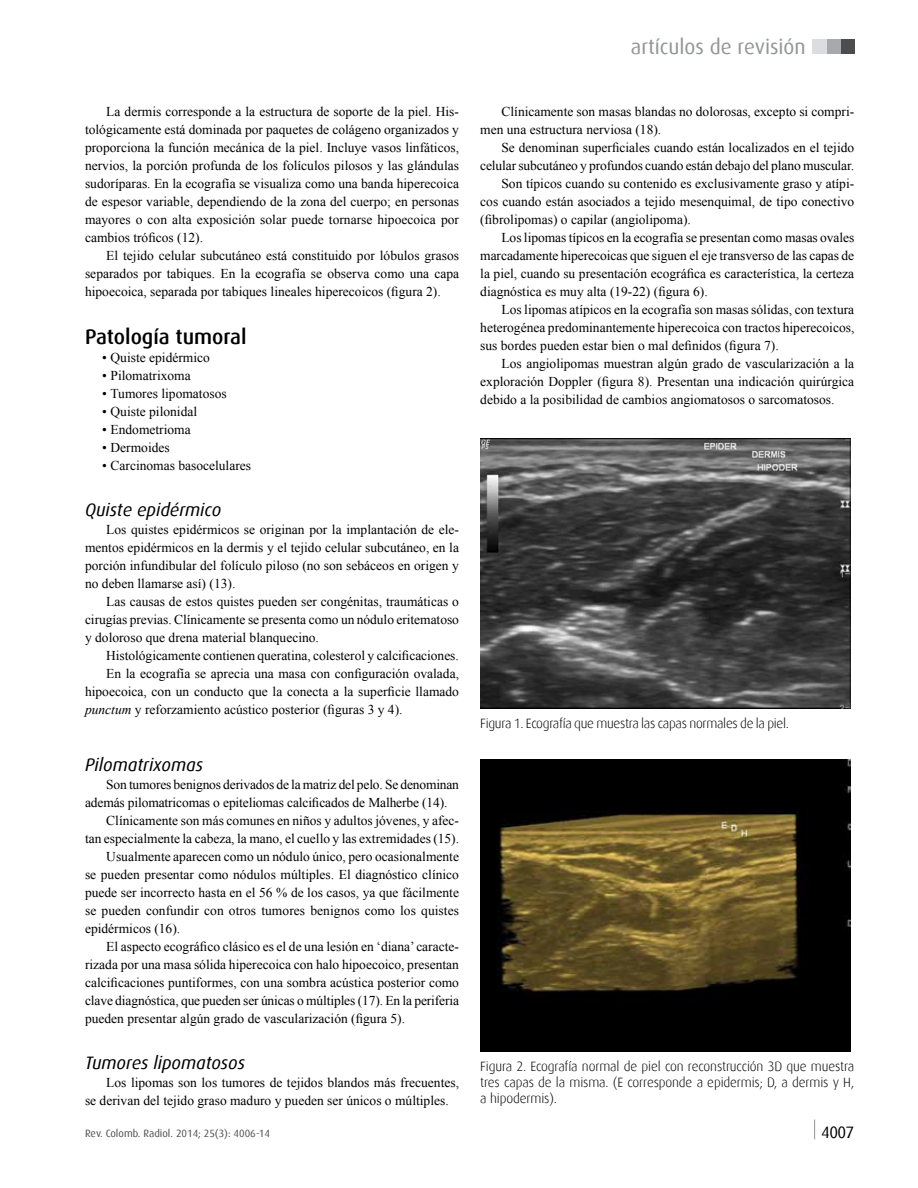
<style>
.page{position:relative;width:918px;height:1188px;background:#fff}
.page>*{position:absolute;margin:0;border:0;box-sizing:border-box;transform-origin:0 0}
.t1{font:21px "Dax";color:#939598}
.t2{font:500 21px "Dax";color:#000}
.t3{font:italic 18px "Dax";color:#000}
.t4{font:16.5px "Dax";color:#000}
.t5{font:13.5px/18px "Times New Roman";color:#000;text-align:justify}
.t6{font:300 13.5px/16.2px "Dax";letter-spacing:-.02em;color:#000;text-align:justify}
.t7{font:10.5px "Dax";color:#4d4d4f}
.s1{font-style:italic}
</style>
<div class="page">
<svg style="left:814px;top:1120px;width:1px;height:19px"></svg>
<div style="left:840px;top:40px;width:14px;height:14px;background:#4d4d4f"></div>
<div style="left:826px;top:40px;width:14px;height:14px;background:#a7a9ac"></div>
<div style="left:812px;top:40px;width:14px;height:14px;background:#dcddde"></div>
<img style="left:480px;top:439px;width:370px;height:270px">
<img style="left:480px;top:759px;width:370px;height:293px">
<p class="t5" style="left:85px;top:102px;width:376px;text-indent:21px">La dermis corresponde a la estructura de soporte de la piel. His&shy;tológicamente está dominada por paquetes de colágeno organizados y proporciona la función mecánica de la piel. Incluye vasos linfáticos, nervios, la porción profunda de los folículos pilosos y las glándulas sudoríparas. En la ecografía se visualiza como una banda hiperecoica de espesor variable, dependiendo de la zona del cuerpo; en personas mayores o con alta exposición solar puede tornarse hipoecoica por cambios tróficos (12).</p>
<p class="t5" style="left:85px;top:246px;width:376px;text-indent:21px">El tejido celular subcutáneo está constituido por lóbulos grasos separados por tabiques. En la ecografía se observa como una capa hipoecoica, separada por tabiques lineales hiperecoicos (figura 2).</p>
<h1 class="t2" style="left:85px;top:325px;width:163px">Patología tumoral</h1>
<p class="t5" style="left:102px;top:348px;width:109px">• Quiste epidérmico</p>
<p class="t5" style="left:102px;top:366px;width:90px">• Pilomatrixoma</p>
<p class="t5" style="left:102px;top:384px;width:126px">• Tumores lipomatosos</p>
<p class="t5" style="left:102px;top:402px;width:97px">• Quiste pilonidal</p>
<p class="t5" style="left:102px;top:420px;width:90px">• Endometrioma</p>
<p class="t5" style="left:102px;top:438px;width:69px">• Dermoides</p>
<p class="t5" style="left:102px;top:456px;width:151px">• Carcinomas basocelulares</p>
<h2 class="t3" style="left:85px;top:500px;width:138px">Quiste epidérmico</h2>
<p class="t5" style="left:85px;top:520px;width:375px;text-indent:21px">Los quistes epidérmicos se originan por la implantación de ele&shy;mentos epidérmicos en la dermis y el tejido celular subcutáneo, en la porción infundibular del folículo piloso (no son sebáceos en origen y no deben llamarse así) (13).</p>
<p class="t5" style="left:85px;top:592px;width:375px;text-indent:21px">Las causas de estos quistes pueden ser congénitas, traumáticas o cirugías previas. Clínicamente se presenta como un nódulo eritematoso y doloroso que drena material blanquecino.</p>
<p class="t5" style="left:106px;top:646px;width:354px">Histológicamente contienen queratina, colesterol y calcificaciones.</p>
<p class="t5" style="left:106px;top:664px;width:354px">En la ecografía se aprecia una masa con configuración ovalada,</p>
<p class="t5" style="left:85px;top:682px;width:376px">hipoecoica, con un conducto que la conecta a la superficie llamado</p>
<p class="t5" style="left:85px;top:700px;width:319px"><span class="s1">punctum</span> y reforzamiento acústico posterior (figuras 3 y 4).</p>
<h2 class="t3" style="left:85px;top:754px;width:120px">Pilomatrixomas</h2>
<p class="t5" style="left:106px;top:775px;width:354px">Son tumores benignos derivados de la matriz del pelo. Se denominan</p>
<p class="t5" style="left:85px;top:793px;width:364px">además pilomatricomas o epiteliomas calcificados de Malherbe (14).</p>
<p class="t5" style="left:106px;top:811px;width:354px">Clínicamente son más comunes en niños y adultos jóvenes, y afec-</p>
<p class="t5" style="left:85px;top:829px;width:376px">tan especialmente la cabeza, la mano, el cuello y las extremidades (15).</p>
<p class="t5" style="left:106px;top:847px;width:354px">Usualmente aparecen como un nódulo único, pero ocasionalmente</p>
<p class="t5" style="left:85px;top:865px;width:376px">se pueden presentar como nódulos múltiples. El diagnóstico clínico</p>
<p class="t5" style="left:85px;top:883px;width:376px">puede ser incorrecto hasta en el 56 % de los casos, ya que fácilmente</p>
<p class="t5" style="left:85px;top:901px;width:376px">se pueden confundir con otros tumores benignos como los quistes</p>
<p class="t5" style="left:85px;top:919px;width:97px">epidérmicos (16).</p>
<p class="t5" style="left:106px;top:937px;width:354px">El aspecto ecográfico clásico es el de una lesión en ‘diana’ caracte-</p>
<p class="t5" style="left:85px;top:955px;width:376px">rizada por una masa sólida hiperecoica con halo hipoecoico, presentan</p>
<p class="t5" style="left:85px;top:973px;width:375px">calcificaciones puntiformes, con una sombra acústica posterior como</p>
<p class="t5" style="left:85px;top:991px;width:376px">clave diagnóstica, que pueden ser únicas o múltiples (17). En la periferia</p>
<p class="t5" style="left:85px;top:1009px;width:322px">pueden presentar algún grado de vascularización (figura 5).</p>
<h2 class="t3" style="left:85px;top:1053px;width:162px">Tumores lipomatosos</h2>
<p class="t5" style="left:85px;top:1073px;width:376px;text-indent:21px">Los lipomas son los tumores de tejidos blandos más frecuentes, se derivan del tejido graso maduro y pueden ser únicos o múltiples.</p>
<p class="t7" style="left:85px;top:1127px;width:186px">Rev. Colomb. Radiol. 2014; 25(3): 4006-14</p>
<h1 class="t1" style="left:631px;top:35px;width:176px">artículos de revisión</h1>
<p class="t5" style="left:480px;top:102px;width:375px;text-indent:21px">Clínicamente son masas blandas no dolorosas, excepto si compri&shy;men una estructura nerviosa (18).</p>
<p class="t5" style="left:501px;top:138px;width:354px">Se denominan superficiales cuando están localizados en el tejido</p>
<p class="t5" style="left:480px;top:156px;width:375px">celular subcutáneo y profundos cuando están debajo del plano muscular.</p>
<p class="t5" style="left:501px;top:174px;width:354px">Son típicos cuando su contenido es exclusivamente graso y atípi-</p>
<p class="t5" style="left:480px;top:192px;width:376px">cos cuando están asociados a tejido mesenquimal, de tipo conectivo</p>
<p class="t5" style="left:480px;top:210px;width:212px">(fibrolipomas) o capilar (angiolipoma).</p>
<p class="t5" style="left:501px;top:228px;width:354px">Los lipomas típicos en la ecografía se presentan como masas ovales</p>
<p class="t5" style="left:480px;top:246px;width:376px">marcadamente hiperecoicas que siguen el eje transverso de las capas de</p>
<p class="t5" style="left:480px;top:264px;width:376px">la piel, cuando su presentación ecográfica es característica, la certeza</p>
<p class="t5" style="left:480px;top:282px;width:229px">diagnóstica es muy alta (19-22) (figura 6).</p>
<p class="t5" style="left:501px;top:300px;width:354px">Los lipomas atípicos en la ecografía son masas sólidas, con textura</p>
<p class="t5" style="left:480px;top:318px;width:376px">heterogénea predominantemente hiperecoica con tractos hiperecoicos,</p>
<p class="t5" style="left:480px;top:336px;width:300px">sus bordes pueden estar bien o mal definidos (figura 7).</p>
<p class="t5" style="left:501px;top:354px;width:354px">Los angiolipomas muestran algún grado de vascularización a la</p>
<p class="t5" style="left:480px;top:372px;width:375px">exploración Doppler (figura 8). Presentan una indicación quirúrgica</p>
<p class="t5" style="left:480px;top:390px;width:356px">debido a la posibilidad de cambios angiomatosos o sarcomatosos.</p>
<p class="t6" style="left:480px;top:716px;width:310px">Figura 1. Ecografía que muestra las capas normales de la piel.</p>
<p class="t6" style="left:480px;top:1058px;width:376px">Figura 2. Ecografía normal de piel con reconstrucción 3D que muestra tres capas de la misma. (E corresponde a epidermis; D, a dermis y H, a hipodermis).</p>
<p class="t4" style="left:821px;top:1123px;width:35px">4007</p>
</div>
